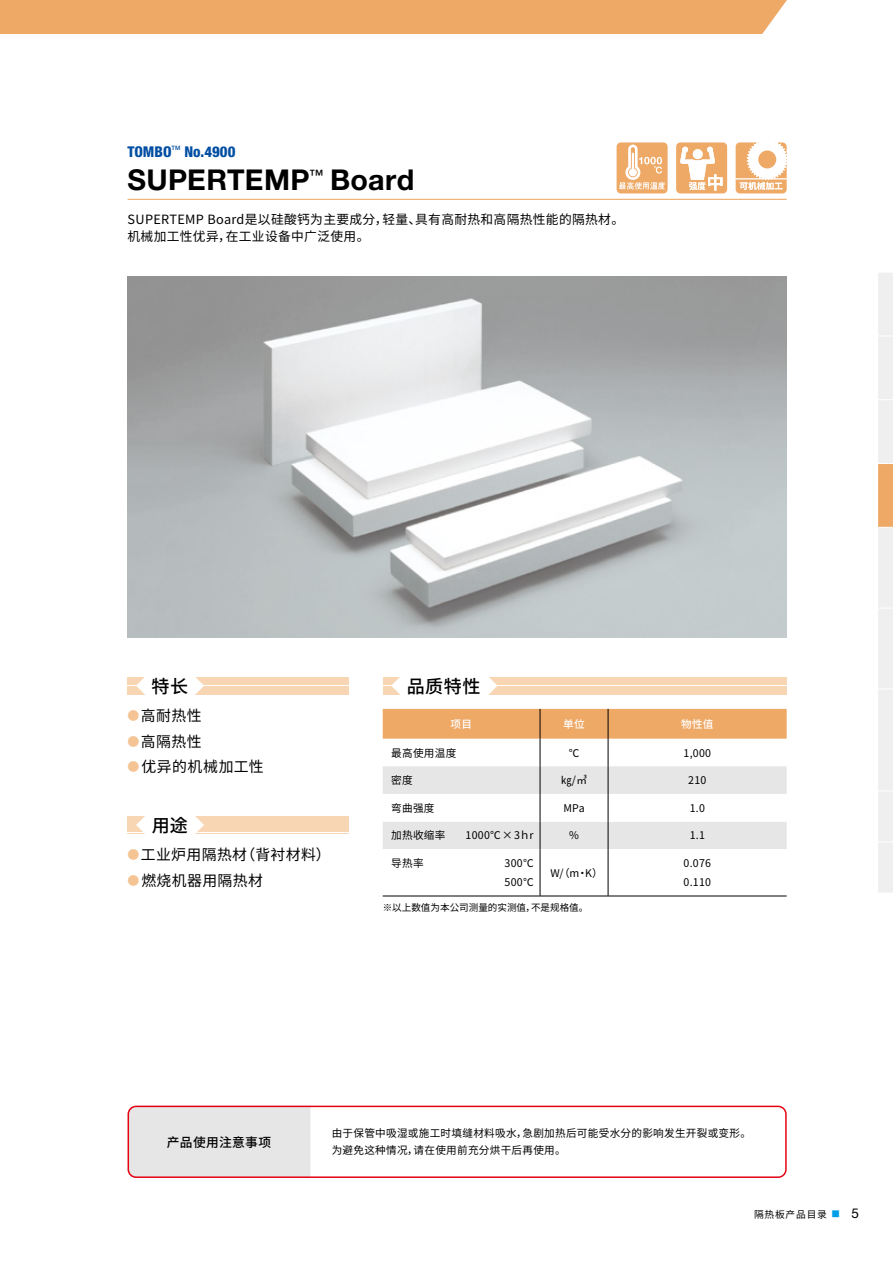
<style>
.page{position:relative;width:893px;height:1263px;background:#fff}
.page>*{position:absolute;margin:0;border:0;box-sizing:border-box;transform-origin:0 0}
.t1{font:700 28.65px "Helvetica Neue LT Std";letter-spacing:.015em;color:#000}
.t2{font:500 18px "Noto Sans CJ Ksc";letter-spacing:.03em;color:#000}
.t3{font:14.85px "Noto Sans CJ Ksc";letter-spacing:.025em;color:#000}
.t4{font:800 condensed 14.85px "Helvetica Neue LT Std";color:#004ea2}
.t5{font:12.75px/17px "Noto Sans CJ Ksc";letter-spacing:.025em;color:#000}
.t6{font:500 12.75px "Noto Sans CJ Ksc";letter-spacing:.025em;color:#000}
.t7{font:10.65px/19.2px "Noto Sans CJ Ksc";letter-spacing:.025em;color:#000}
.t8{font:500 10.65px "Noto Sans CJ Ksc";letter-spacing:.025em;color:#fff}
.t9{font:9.75px "Noto Sans CJ Ksc";letter-spacing:.08em;color:#000}
.t10{font:9.6px "Noto Sans CJ Ksc";color:#000}
.t11{font:500 6px "Helvetica Neue LT Std";color:#004ea2}
.s1{font-size:11.85px;color:#f4c494}
.s2{font-size:8.55px;color:#00a0e9}
.s3{font-family:"Helvetica Neue LT Std";font-size:13.5px}
</style>
<div class="page">
<div style="left:0;top:0;width:787px;height:34px;background:#eea967"></div>
<svg style="left:878px;top:273px;width:15px;height:619px"></svg>
<img style="left:128px;top:276px;width:659px;height:362px">
<svg style="left:676px;top:142px;width:51px;height:51px"></svg>
<svg style="left:736px;top:142px;width:51px;height:51px"></svg>
<div style="left:758px;top:150px;width:18px;height:18px;background:#eea967;border-radius:50%"></div>
<div style="left:617px;top:142px;width:51px;height:51px;background:#eea967;border-radius:4px"></div>
<svg style="left:619px;top:145px;width:46px;height:45px"></svg>
<div style="left:128px;top:1106px;width:182px;height:72px;background:#e6e6e6"></div>
<div style="left:128px;top:1106px;width:659px;height:72px;border:1px solid #e60012;border-radius:8px"></div>
<div style="left:128px;top:677px;width:221px;height:17px;background:#f8d6b3"></div>
<hr style="left:128px;top:685px;width:221px;height:1px;background:#fff">
<div style="left:383px;top:677px;width:404px;height:17px;background:#f8d6b3"></div>
<hr style="left:383px;top:685px;width:404px;height:1px;background:#fff">
<div style="left:128px;top:816px;width:221px;height:17px;background:#f8d6b3"></div>
<hr style="left:128px;top:832px;width:221px;height:1px;background:#fff">
<hr style="left:128px;top:199px;width:659px;height:1px;background:#eea967">
<svg style="left:136px;top:677px;width:68px;height:18px"></svg>
<svg style="left:391px;top:677px;width:106px;height:18px"></svg>
<svg style="left:136px;top:816px;width:68px;height:18px"></svg>
<svg style="left:383px;top:709px;width:404px;height:187px"></svg>
<hr style="left:540px;top:849px;width:1px;height:47px;background:#000">
<hr style="left:608px;top:849px;width:1px;height:47px;background:#000">
<hr style="left:383px;top:896px;width:68px;height:1px;background:#000">
<hr style="left:451px;top:896px;width:89px;height:1px;background:#000">
<hr style="left:540px;top:896px;width:68px;height:1px;background:#000">
<hr style="left:608px;top:896px;width:179px;height:1px;background:#000">
<h3 class="t4" style="left:128px;top:142px;width:46px">TOMBO</h3>
<p class="t11" style="left:172px;top:144px;width:10px">TM</p>
<h3 class="t4" style="left:184px;top:142px;width:53px">No.4900</h3>
<h1 class="t1" style="left:128px;top:162px;width:288px">SUPERTEMP<sup>™</sup> Board</h1>
<p class="t5" style="left:128px;top:211px;width:498px">SUPERTEMP Board是以硅酸钙为主要成分，轻量、具有高耐热和高隔热性能的隔热材。机械加工性优异，在工业设备中广泛使用。</p>
<h2 class="t2" style="left:151px;top:676px;width:38px">特长</h2>
<h2 class="t2" style="left:407px;top:676px;width:76px">品质特性</h2>
<h3 class="t3" style="left:128px;top:707px;width:76px"><span class="s1">●</span>高耐热性</h3>
<h3 class="t3" style="left:128px;top:733px;width:76px"><span class="s1">●</span>高隔热性</h3>
<h3 class="t3" style="left:128px;top:758px;width:138px"><span class="s1">●</span>优异的机械加工性</h3>
<h2 class="t2" style="left:152px;top:815px;width:38px">用途</h2>
<h3 class="t3" style="left:128px;top:846px;width:205px"><span class="s1">●</span>工业炉用隔热材（背衬材料）</h3>
<h3 class="t3" style="left:128px;top:872px;width:137px"><span class="s1">●</span>燃烧机器用隔热材</h3>
<p class="t8" style="left:451px;top:718px;width:23px">项目</p>
<p class="t8" style="left:563px;top:718px;width:23px">单位</p>
<p class="t8" style="left:681px;top:718px;width:34px">物性值</p>
<p class="t7" style="left:391px;top:743px;width:67px">最高使用温度</p>
<p class="t7" style="left:569px;top:743px;width:12px">℃</p>
<p class="t7" style="left:684px;top:743px;width:29px">1,000</p>
<p class="t7" style="left:391px;top:771px;width:23px">密度</p>
<p class="t7" style="left:561px;top:771px;width:27px">㎏/㎥</p>
<p class="t7" style="left:688px;top:771px;width:20px">210</p>
<p class="t7" style="left:391px;top:798px;width:45px">弯曲强度</p>
<p class="t7" style="left:563px;top:798px;width:23px">MPa</p>
<p class="t7" style="left:690px;top:798px;width:17px">1.0</p>
<p class="t7" style="left:391px;top:826px;width:56px">加热收缩率</p>
<p class="t7" style="left:465px;top:826px;width:70px">1000℃×3ｈr</p>
<p class="t7" style="left:569px;top:826px;width:11px">%</p>
<p class="t7" style="left:690px;top:826px;width:17px">1.1</p>
<p class="t7" style="left:391px;top:854px;width:34px">导热率</p>
<p class="t7" style="left:505px;top:854px;width:31px">300℃<br>500℃</p>
<p class="t7" style="left:550px;top:863px;width:54px">W/（m・K）</p>
<p class="t7" style="left:684px;top:854px;width:29px">0.076<br>0.110</p>
<p class="t10" style="left:383px;top:902px;width:207px">※以上数值为本公司测量的实测值，不是规格值。</p>
<p class="t6" style="left:167px;top:1135px;width:106px">产品使用注意事项</p>
<p class="t7" style="left:332px;top:1125px;width:421px;line-height:17px">由于保管中吸湿或施工时填缝材料吸水，急剧加热后可能受水分的影响发生开裂或变形。为避免这种情况，请在使用前充分烘干后再使用。</p>
<p class="t9" style="left:754px;top:1208px;width:106px">隔热板产品目录 <span class="s2">■</span> <span class="s3">5</span></p>
</div>
